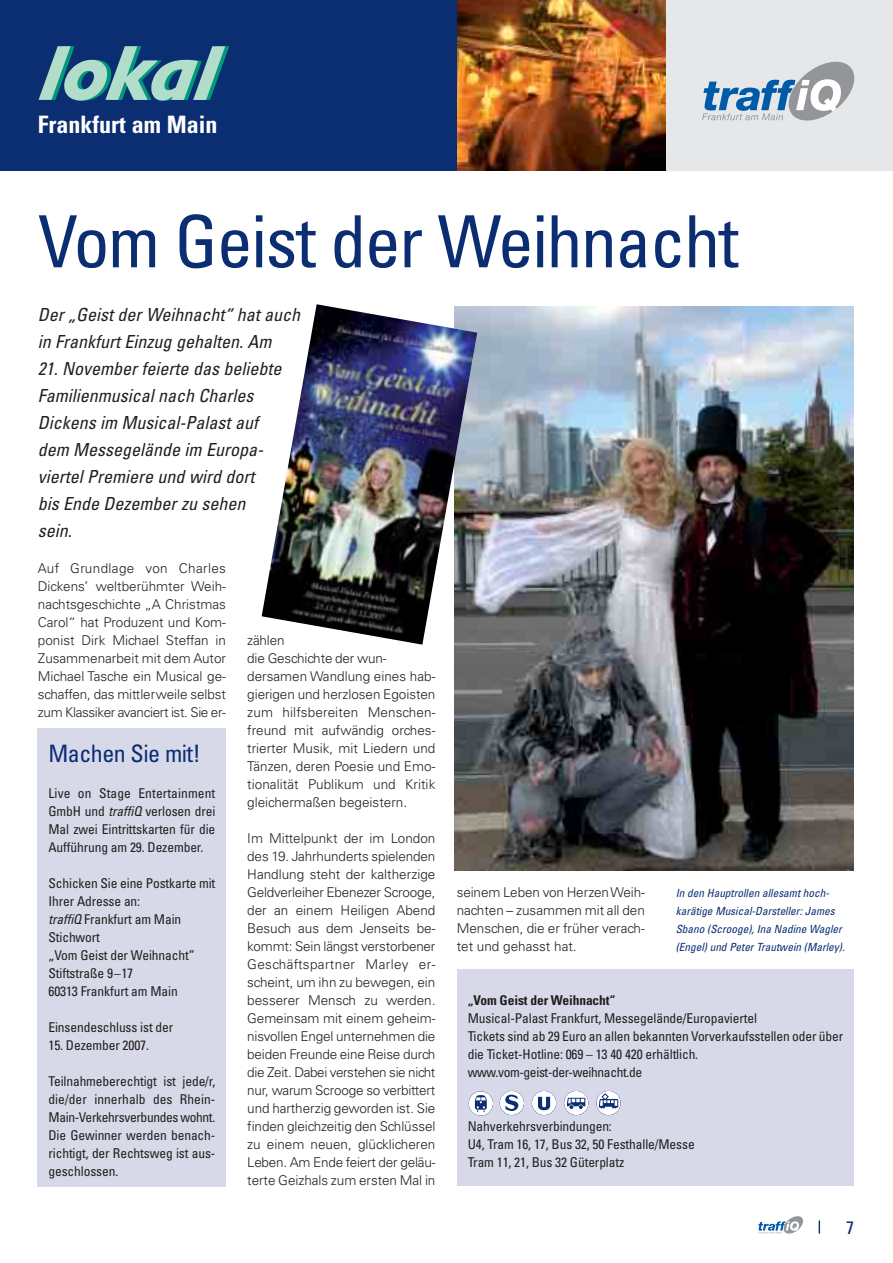
<style>
.page{position:relative;width:893px;height:1263px;background:#fff}
.page>*{position:absolute;margin:0;border:0;box-sizing:border-box;transform-origin:0 0}
.t1{font:condensed 72px "Univers LT";letter-spacing:-.02em;color:#0b2d72}
.t2{font:700 condensed 24px "Univers LT";color:#fff}
.t3{font:condensed 24px "Univers LT";letter-spacing:-.02em;color:#0b2d72}
.t4{font:italic condensed 18px/27px "Univers LT";color:#231f20}
.t5{font:condensed 18px "Univers LT";color:#0b2d72}
.t6{font:300 13.5px/18px "Univers LT";color:#231f20;text-align:justify}
.t7{font:condensed 13.5px/18px "Univers LT";letter-spacing:-.01em;color:#231f20}
.t8{font:700 condensed 13.5px "Univers LT";letter-spacing:-.01em;color:#231f20}
.t9{font:italic condensed 11.25px/18px "Univers LT";color:#0b2d72}
.s1{font-style:italic}
</style>
<div class="page">
<img style="left:457px;top:1px;width:209px;height:170px">
<div style="left:666px;top:1px;width:226px;height:170px;background:#e6e7e8"></div>
<svg style="left:819px;top:1221px;width:1px;height:12px"></svg>
<svg style="left:758px;top:1216px;width:45px;height:17px"></svg>
<div style="left:0;top:1px;width:457px;height:170px;background:#0b2d72"></div>
<svg style="left:39px;top:46px;width:190px;height:55px"></svg>
<svg style="left:702px;top:62px;width:152px;height:59px"></svg>
<img style="left:455px;top:307px;width:399px;height:563px">
<img style="left:262px;top:304px;width:215px;height:341px">
<div style="left:457px;top:969px;width:397px;height:216px;background:#d7d8e8"></div>
<div style="left:38px;top:728px;width:188px;height:458px;background:#d7d8e8"></div>
<svg style="left:532px;top:1091px;width:24px;height:24px"></svg>
<svg style="left:596px;top:1091px;width:25px;height:24px"></svg>
<svg style="left:500px;top:1091px;width:24px;height:24px"></svg>
<svg style="left:564px;top:1091px;width:24px;height:24px"></svg>
<svg style="left:469px;top:1091px;width:24px;height:24px"></svg>
<h2 class="t2" style="left:38px;top:113px;width:181px">Frankfurt am Main</h2>
<h1 class="t1" style="left:38px;top:207px;width:702px">Vom Geist der Weihnacht</h1>
<h3 class="t4" style="left:38px;top:303px;width:264px">Der „Geist der Weihnacht“ hat auch in Frankfurt Einzug gehalten. Am</h3>
<h3 class="t4" style="left:38px;top:357px;width:245px">21. November feierte das beliebte<br>Familienmusical nach Charles<br>Dickens im Musical-Palast auf dem Messegelände im Europa&shy;viertel Premiere und wird dort<br>bis Ende Dezember zu sehen sein.</h3>
<p class="t6" style="left:38px;top:560px;width:190px">Auf Grundlage von Charles Dickens’ weltberühmter Weih&shy;nachtsgeschichte „A Christmas Carol“ hat Produzent und Kom&shy;ponist Dirk Michael Steffan in Zusammenarbeit mit dem Autor Michael Tasche ein Musical ge&shy;schaffen, das mittlerweile selbst zum Klassiker avanciert ist. Sie er-</p>
<h2 class="t3" style="left:48px;top:742px;width:154px">Machen Sie mit!</h2>
<p class="t7" style="left:48px;top:785px;width:168px;text-align:justify">Live on Stage Entertainment GmbH und <span class="s1">traffiQ</span> verlosen drei Mal zwei Eintrittskarten für die Aufführung am 29. Dezember.</p>
<p class="t7" style="left:48px;top:875px;width:168px">Schicken Sie eine Postkarte mit<br>Ihrer Adresse an:<br><span class="s1">traffiQ</span> Frankfurt am Main<br>Stichwort<br>„Vom Geist der Weihnacht”<br>Stiftstraße 9–17<br>60313 Frankfurt am Main</p>
<p class="t7" style="left:48px;top:1019px;width:126px">Einsendeschluss ist der</p>
<p class="t7" style="left:48px;top:1037px;width:102px">15. Dezember 2007.</p>
<p class="t7" style="left:48px;top:1073px;width:168px;text-align:justify">Teilnahmeberechtigt ist jede/r, die/der innerhalb des Rhein-Main-Verkehrsverbundes wohnt.<br>Die Gewinner werden benach&shy;richtigt, der Rechtsweg ist aus&shy;geschlossen.</p>
<p class="t6" style="left:247px;top:632px;width:190px;text-align:left">zählen<br>die Geschichte der wun&shy;dersamen Wandlung eines hab&shy;gierigen und herzlosen Egoisten zum hilfsbereiten Menschen&shy;freund mit aufwändig orches&shy;trierter Musik, mit Liedern und<br>Tänzen, deren Poesie und Emo&shy;tionalität Publikum und Kritik gleichermaßen begeistern.</p>
<p class="t6" style="left:247px;top:830px;width:190px">Im Mittelpunkt der im London des 19. Jahrhunderts spielenden Handlung steht der kaltherzige Geldverleiher Ebenezer Scrooge, der an einem Heiligen Abend Besuch aus dem Jenseits be&shy;kommt: Sein längst verstorbener Geschäftspartner Marley er&shy;scheint, um ihn zu bewegen, ein besserer Mensch zu werden.<br>Gemeinsam mit einem geheim&shy;nisvollen Engel unternehmen die beiden Freunde eine Reise durch die Zeit. Dabei verstehen sie nicht nur, warum Scrooge so verbittert und hartherzig geworden ist. Sie finden gleichzeitig den Schlüssel zu einem neuen, glücklicheren Leben. Am Ende feiert der geläu&shy;terte Geizhals zum ersten Mal in</p>
<p class="t6" style="left:457px;top:884px;width:190px">seinem Leben von Herzen Weih&shy;nachten – zusammen mit all den Menschen, die er früher verach&shy;tet und gehasst hat.</p>
<p class="t9" style="left:676px;top:885px;width:170px">In den Hauptrollen allesamt hoch&shy;karätige Musical-Darsteller: James Sbano (Scrooge), Ina Nadine Wagler (Engel) und Peter Trautwein (Marley).</p>
<p class="t8" style="left:468px;top:994px;width:149px">„Vom Geist der Weihnacht“</p>
<p class="t7" style="left:468px;top:1010px;width:377px">Musical-Palast Frankfurt, Messegelände/Europaviertel<br>Tickets sind ab 29 Euro an allen bekannten Vorverkaufsstellen oder über die Ticket-Hotline: 069 – 13 40 420 erhältlich. www.vom-geist-der-weihnacht.de</p>
<p class="t7" style="left:468px;top:1118px;width:228px">Nahverkehrsverbindungen:<br>U4, Tram 16, 17, Bus 32, 50 Festhalle/Messe<br>Tram 11, 21, Bus 32 Güterplatz</p>
<h3 class="t5" style="left:846px;top:1219px;width:9px">7</h3>
</div>
